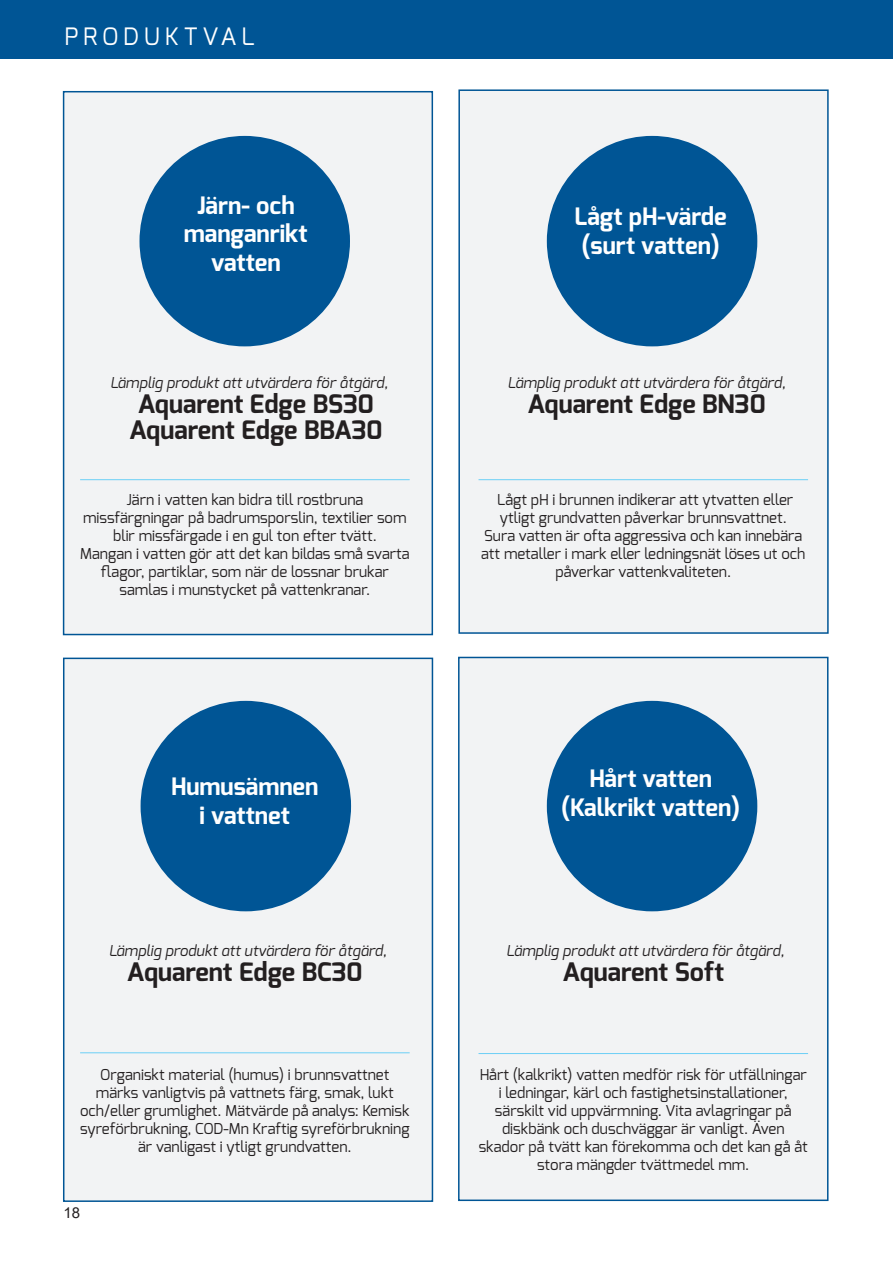
<style>
.page{position:relative;width:893px;height:1263px;background:#fff}
.page>*{position:absolute;margin:0;border:0;box-sizing:border-box;transform-origin:0 0}
.Rubrik{font:700 25.5px "Exo";color:#231f20}
.Rubrik_nivå_1{font:700 24px "Exo";color:#fff}
.Rubrik-2{font:24px "Exo";letter-spacing:.2em;color:#fff}
.t1{font:15px/18px "Exo";color:#231f20;text-align:center}
.t2{font:italic 15px "Exo";color:#231f20}
.t3{font:15px "Arial";color:#231f20}
</style>
<div class="page">
<div style="left:0;top:0;width:893px;height:59px;background:#005595"></div>
<div style="left:63px;top:658px;width:370px;height:544px;background:#f2f3f4;border:2px solid #005595"></div>
<div style="left:458px;top:89px;width:371px;height:545px;background:#f2f3f4;border:2px solid #005595"></div>
<div style="left:63px;top:91px;width:370px;height:544px;background:#f2f3f4;border:2px solid #005595"></div>
<div style="left:458px;top:657px;width:370px;height:544px;background:#f2f3f4;border:2px solid #005595"></div>
<hr style="left:80px;top:479px;width:330px;height:1px;background:#6bcff6">
<hr style="left:478px;top:479px;width:330px;height:1px;background:#6bcff6">
<hr style="left:80px;top:1052px;width:330px;height:1px;background:#6bcff6">
<hr style="left:478px;top:1053px;width:330px;height:1px;background:#6bcff6">
<div style="left:139px;top:136px;width:211px;height:210px;background:#005595;border-radius:50%"></div>
<div style="left:547px;top:136px;width:210px;height:210px;background:#005595;border-radius:50%"></div>
<div style="left:141px;top:701px;width:210px;height:210px;background:#005595;border-radius:50%"></div>
<div style="left:547px;top:701px;width:210px;height:210px;background:#005595;border-radius:50%"></div>
<p class="Rubrik-2" style="left:65px;top:21px;width:191px">PRODUKTVAL</p>
<p class="Rubrik_nivå_1" style="left:197px;top:189px;width:99px">Järn- och</p>
<p class="Rubrik_nivå_1" style="left:184px;top:218px;width:125px">manganrikt</p>
<p class="Rubrik_nivå_1" style="left:211px;top:246px;width:71px">vatten</p>
<p class="Rubrik_nivå_1" style="left:575px;top:201px;width:154px">Lågt pH-värde</p>
<p class="Rubrik_nivå_1" style="left:581px;top:230px;width:140px">(surt vatten)</p>
<p class="t2" style="left:110px;top:373px;width:280px">Lämplig produkt att utvärdera för åtgärd,</p>
<p class="t2" style="left:508px;top:373px;width:280px">Lämplig produkt att utvärdera för åtgärd,</p>
<p class="Rubrik" style="left:138px;top:388px;width:238px">Aquarent Edge BS30</p>
<p class="Rubrik" style="left:129px;top:413px;width:255px">Aquarent Edge BBA30</p>
<p class="Rubrik" style="left:527px;top:388px;width:240px">Aquarent Edge BN30</p>
<p class="t1" style="left:83px;top:491px;width:325px">Järn i vatten kan bidra till rostbruna missfärgningar på badrumsporslin, textilier som blir missfärgade i en gul ton efter tvätt.</p>
<p class="t1" style="left:80px;top:545px;width:331px">Mangan i vatten gör att det kan bildas små svarta flagor, partiklar, som när de lossnar brukar samlas i munstycket på vattenkranar.</p>
<p class="Rubrik_nivå_1" style="left:171px;top:771px;width:149px">Humusämnen</p>
<p class="Rubrik_nivå_1" style="left:200px;top:800px;width:92px">i vattnet</p>
<p class="t1" style="left:497px;top:491px;width:298px">Lågt pH i brunnen indikerar att ytvatten eller</p>
<p class="t1" style="left:500px;top:509px;width:289px">ytligt grundvatten påverkar brunnsvattnet.</p>
<p class="t1" style="left:481px;top:527px;width:326px">Sura vatten är ofta aggressiva och kan innebära att metaller i mark eller ledningsnät löses ut och påverkar vattenkvaliteten.</p>
<p class="Rubrik_nivå_1" style="left:589px;top:763px;width:124px">Hårt vatten</p>
<p class="Rubrik_nivå_1" style="left:561px;top:792px;width:181px">(Kalkrikt vatten)</p>
<p class="t2" style="left:109px;top:941px;width:280px">Lämplig produkt att utvärdera för åtgärd,</p>
<p class="t2" style="left:506px;top:941px;width:280px">Lämplig produkt att utvärdera för åtgärd,</p>
<p class="Rubrik" style="left:562px;top:956px;width:163px">Aquarent Soft</p>
<p class="Rubrik" style="left:127px;top:956px;width:237px">Aquarent Edge BC30</p>
<p class="t1" style="left:80px;top:1065px;width:331px">Organiskt material (humus) i brunnsvattnet märks vanligtvis på vattnets färg, smak, lukt och/eller grumlighet. Mätvärde på analys: Kemisk syreförbrukning, COD-Mn Kraftig syreförbrukning är vanligast i ytligt grundvatten.</p>
<p class="t1" style="left:479px;top:1065px;width:331px">Hårt (kalkrikt) vatten medför risk för utfällningar i ledningar, kärl och fastighetsinstallationer, särskilt vid uppvärmning. Vita avlagringar på diskbänk och duschväggar är vanligt. Även skador på tvätt kan förekomma och det kan gå åt stora mängder tvättmedel mm.</p>
<p class="t3" style="left:64px;top:1202px;width:18px">18</p>
</div>
